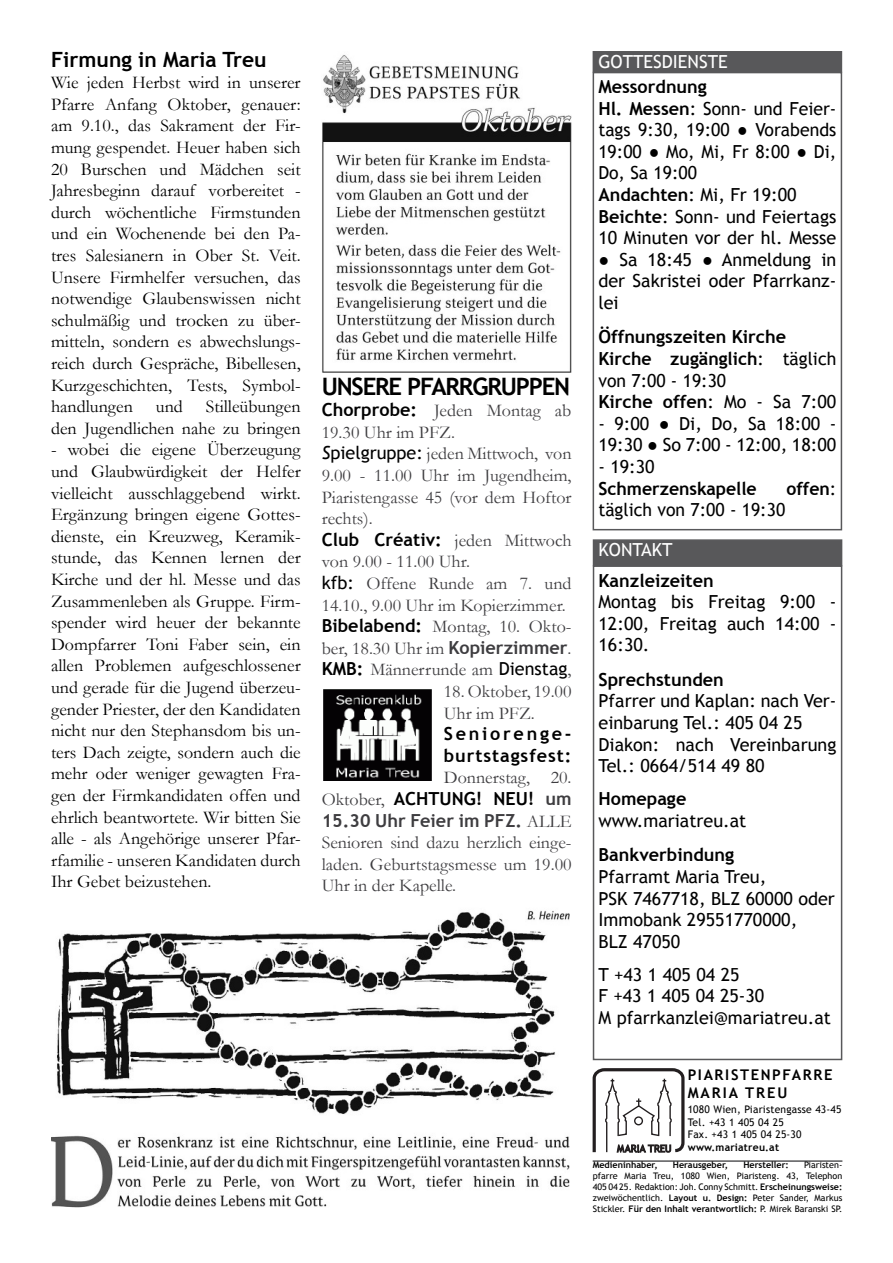
<style>
.page{position:relative;width:893px;height:1263px;background:#fff}
.page>*{position:absolute;margin:0;border:0;box-sizing:border-box;transform-origin:0 0}
.t1{font:700 24px "Trebuchet MS";letter-spacing:-.05em;color:#000}
.t2{font:700 21px "Trebuchet MS";color:#000}
.t3{font:18px/21.6px "Garamond";color:#000;text-align:justify}
.t4{font:18px/21.6px "Trebuchet MS";color:#000}
.t5{font:18px/21.6px "Garamond";color:#3e3d40}
.t6{font:700 18px/21.6px "Trebuchet MS";color:#000}
.t7{font:700 18px/21.6px "Trebuchet MS";color:#3e3d40}
.t8{font:700 18px/21.6px "Trebuchet MS";letter-spacing:.05em;color:#000}
.t9{font:18px "Trebuchet MS";color:#fff}
.t10{font:700 14.7px/17.7px "Trebuchet MS";letter-spacing:.11em;color:#000}
.t11{font:10.5px/12.6px "Trebuchet MS";letter-spacing:.02em;color:#000}
.t12{font:700 10.5px "Trebuchet MS";letter-spacing:.02em;color:#000}
.t13{font:9px/10.8px "Trebuchet MS";color:#000;text-align:justify}
.t14{font:700 9px "Trebuchet MS";color:#000}
.s1{font-family:"Trebuchet MS";font-weight:700;color:#000}
.s2{font-family:"Trebuchet MS";font-style:italic;color:#000}
.s3{font-family:"Trebuchet MS";color:#000}
.s4{font-family:"Trebuchet MS";font-weight:700}
.s5{font-family:"Garamond";font-weight:400}
.s6{color:#000}
.s7{font-weight:700}
.s8{font-weight:400}
</style>
<div class="page">
<img style="left:324px;top:689px;width:107px;height:92px">
<img style="left:322px;top:55px;width:249px;height:318px">
<img style="left:51px;top:910px;width:519px;height:298px">
<div style="left:592px;top:565px;width:250px;height:495px;border:1px solid #58585a"></div>
<div style="left:593px;top:540px;width:248px;height:26px;background:#58585a"></div>
<div style="left:592px;top:539px;width:250px;height:27px;border:1px solid #58585a"></div>
<div style="left:592px;top:72px;width:250px;height:458px;border:1px solid #58585a"></div>
<div style="left:593px;top:52px;width:248px;height:20px;background:#58585a"></div>
<div style="left:592px;top:51px;width:250px;height:22px;border:1px solid #58585a"></div>
<hr style="left:592px;top:1160px;width:250px;height:2px;background:#58585a">
<svg style="left:592px;top:1068px;width:92px;height:84px"></svg>
<p class="t2" style="left:51px;top:51px;width:217px">Firmung in Maria Treu</p>
<p class="t3" style="left:51px;top:74px;width:251px">Wie jeden Herbst wird in unserer Pfarre Anfang Oktober, genauer: am 9.10., das Sakrament der Fir&shy;mung gespendet. Heuer haben sich 20 Burschen und Mädchen seit Jahresbeginn darauf vorbereitet - durch wöchentliche Firmstunden und ein Wochenende bei den Pa&shy;tres Salesianern in Ober St. Veit.<br>Unsere Firmhelfer versuchen, das notwendige Glaubenswissen nicht schulmäßig und trocken zu über&shy;mitteln, sondern es abwechslungs&shy;reich durch Gespräche, Bibellesen, Kurzgeschichten, Tests, Symbol&shy;handlungen</p>
<p class="t3" style="left:51px;top:398px;width:251px;text-align:right">Stilleübungen<br>den Jugendlichen nahe zu bringen</p>
<p class="t3" style="left:51px;top:441px;width:251px">- wobei die eigene Überzeugung und Glaubwürdigkeit der Helfer vielleicht ausschlaggebend wirkt.<br>Ergänzung bringen eigene Gottes&shy;dienste, ein Kreuzweg, Keramik&shy;stunde, das Kennen lernen der Kirche und der hl. Messe und das Zusammenleben als Gruppe. Firm&shy;spender wird heuer der bekannte Dompfarrer Toni Faber sein, ein allen Problemen aufgeschlossener und gerade für die Jugend überzeu&shy;gender Priester, der den Kandidaten nicht nur den Stephansdom bis un&shy;ters Dach zeigte, sondern auch die mehr oder weniger gewagten Fra&shy;gen der Firmkandidaten offen und ehrlich beantwortete. Wir bitten Sie alle - als Angehörige unserer Pfar&shy;rfamilie - unseren Kandidaten durch Ihr Gebet beizustehen.</p>
<p class="t3" style="left:156px;top:398px;width:28px">und</p>
<h1 class="t1" style="left:322px;top:377px;width:250px">UNSERE PFARRGRUPPEN</h1>
<p class="t5" style="left:322px;top:402px;width:251px"><span class="s1">Chorprobe:</span> Jeden Montag ab<br>19.30 Uhr im PFZ.<br><span class="s2">S</span><span class="s3">pielgruppe:</span> jeden Mittwoch, von<br>9.00 - 11.00 Uhr im Jugendheim,<br>Piaristengasse 45 (vor dem Hoftor rechts).<br><span class="s1">Club Créativ:</span> jeden Mittwoch von 9.00 - 11.00 Uhr.<br><span class="s3">kfb:</span> Offene Runde am 7. und<br>14.10., 9.00 Uhr im Kopierzimmer.<br><span class="s1">Bibelabend:</span> Montag, 10. Okto&shy;ber, 18.30 Uhr im <span class="s4">Kopierzimmer</span>.<br><span class="s1">KMB:</span> Männerrunde am <span class="s3">Dienstag</span>,</p>
<p class="t5" style="left:444px;top:683px;width:129px">18. Oktober, 19.00<br>Uhr im PFZ.</p>
<p class="t8" style="left:444px;top:725px;width:129px">Seniorenge&shy;burtstagsfest:</p>
<p class="t5" style="left:444px;top:769px;width:129px">Donnerstag, 20.</p>
<p class="t7" style="left:322px;top:789px;width:251px"><span class="s5">Oktober,</span> <span class="s6">ACHTUNG! NEU!</span> um<br>15.30 Uhr Feier im PFZ. <span class="s5">ALLE</span></p>
<p class="t5" style="left:322px;top:834px;width:251px;text-align:justify">Senioren sind dazu herzlich einge&shy;laden. Geburtstagsmesse um 19.00<br>Uhr in der Kapelle.</p>
<p class="t9" style="left:598px;top:55px;width:131px">GOTTESDIENSTE</p>
<p class="t4" style="left:598px;top:77px;width:239px"><span class="s7">Messordnung<br>Hl. Messen</span>: Sonn- und Feier&shy;tags 9:30, 19:00 ● Vorabends<br>19:00 ● Mo, Mi, Fr 8:00 ● Di,<br>Do, Sa 19:00<br><span class="s7">Andachten</span>: Mi, Fr 19:00<br><span class="s7">Beichte</span>: Sonn- und Feiertags<br>10 Minuten vor der hl. Messe</p>
<p class="t4" style="left:598px;top:250px;width:239px;text-align:justify">● Sa 18:45 ● Anmeldung in der Sakristei oder Pfarrkanz&shy;lei</p>
<p class="t6" style="left:598px;top:328px;width:239px">Öffnungszeiten Kirche<br>Kirche zugänglich<span class="s8">: täglich von 7:00 - 19:30<br></span>Kirche offen<span class="s8">: Mo - Sa 7:00</span></p>
<p class="t4" style="left:598px;top:414px;width:239px">- 9:00 ● Di, Do, Sa 18:00 -<br>19:30 ● So 7:00 - 12:00, 18:00</p>
<p class="t4" style="left:598px;top:457px;width:58px">- 19:30</p>
<p class="t6" style="left:598px;top:479px;width:160px">Schmerzenskapelle</p>
<p class="t6" style="left:786px;top:479px;width:52px">offen<span class="s8">:</span></p>
<p class="t4" style="left:598px;top:501px;width:188px">täglich von 7:00 - 19:30</p>
<p class="t9" style="left:598px;top:543px;width:76px">KONTAKT</p>
<p class="t6" style="left:598px;top:571px;width:117px">Kanzleizeiten</p>
<p class="t4" style="left:598px;top:593px;width:239px;text-align:justify">Montag bis Freitag 9:00 - 12:00, Freitag auch 14:00 - 16:30.</p>
<p class="t6" style="left:598px;top:670px;width:127px">Sprechstunden</p>
<p class="t4" style="left:598px;top:692px;width:239px">Pfarrer und Kaplan: nach Ver&shy;einbarung Tel.: 405 04 25<br>Diakon: nach Vereinbarung<br>Tel.: 0664/514 49 80</p>
<p class="t6" style="left:598px;top:790px;width:89px">Homepage</p>
<p class="t4" style="left:598px;top:811px;width:149px">www.mariatreu.at</p>
<p class="t6" style="left:598px;top:846px;width:137px">Bankverbindung</p>
<p class="t4" style="left:598px;top:867px;width:238px">Pfarramt Maria Treu,<br>PSK 7467718, BLZ 60000 oder<br>Immobank 29551770000,<br>BLZ 47050</p>
<p class="t4" style="left:598px;top:965px;width:234px">T +43 1 405 04 25<br>F +43 1 405 04 25-30<br>M pfarrkanzlei@mariatreu.at</p>
<p class="t10" style="left:687px;top:1067px;width:146px">PIARISTENPFARRE<br>MARIA TREU</p>
<p class="t11" style="left:687px;top:1104px;width:155px">1080 Wien, Piaristengasse 43-45<br>Tel. +43 1 405 04 25<br>Fax. +43 1 405 04 25-30</p>
<p class="t12" style="left:687px;top:1143px;width:93px">www.mariatreu.at</p>
<p class="t14" style="left:592px;top:1162px;width:66px">Medieninhaber,</p>
<p class="t14" style="left:673px;top:1162px;width:57px">Herausgeber,</p>
<p class="t14" style="left:743px;top:1162px;width:47px">Hersteller:</p>
<p class="t13" style="left:592px;top:1161px;width:251px;text-indent:211px">Piaristen&shy;pfarre Maria Treu, 1080 Wien, Piaristeng. 43, Telephon 405 04 25. Redaktion: Joh. Conny Schmitt. <span class="s7">Erscheinungsweise: </span>zweiwöchentlich. <span class="s7">Layout u. Design:</span> Peter Sander, Markus Stickler. <span class="s7">Für den Inhalt verantwortlich:</span> P. Mirek Baranski SP.</p>
</div>
